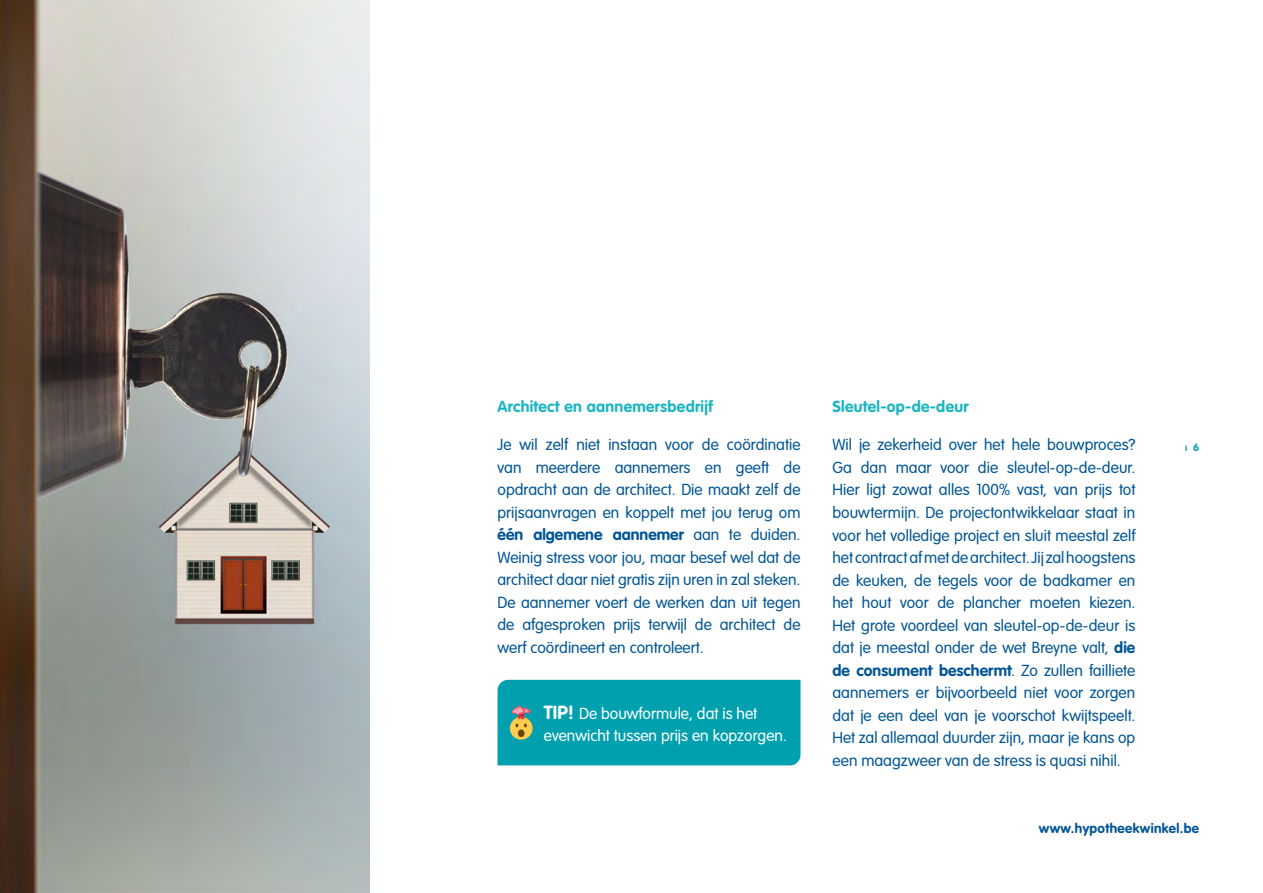
<style>
.page{position:relative;width:1263px;height:893px;background:#fff}
.page>*{position:absolute;margin:0;border:0;box-sizing:border-box;transform-origin:0 0}
.t1{font:300 15.75px/22.5px "VAG Rounded Std";color:#005596;text-align:justify}
.t2{font:300 15.75px/22.5px "VAG Rounded Std";color:#fff}
.t3{font:700 15.75px "VAG Rounded Std";letter-spacing:.02em;color:#19b5c2}
.t4{font:700 13.5px "VAG Rounded Std";letter-spacing:.025em;color:#005596}
.t5{font:300 10.5px "VAG Rounded Std";color:#005596}
.s1{font-weight:700}
.s2{font-weight:700;font-size:18.75px}
.s3{font-weight:700;color:#00a0af}
</style>
<div class="page">
<div style="left:497px;top:680px;width:303px;height:85px;background:#00a0af"></div>
<div style="left:518px;top:729px;width:6px;height:8px;background:#664500;border-radius:50%"></div>
<img style="left:0;top:0;width:370px;height:893px">
<p class="t3" style="left:497px;top:397px;width:217px">Architect en aannemersbedrijf</p>
<p class="t1" style="left:497px;top:434px;width:304px">Je wil zelf niet instaan voor de coördinatie van meerdere aannemers en geeft de opdracht aan de architect. Die maakt zelf de prijsaanvragen en koppelt met jou terug om <span class="s1">één algemene aannemer</span> aan te duiden.<br>Weinig stress voor jou, maar besef wel dat de architect daar niet gratis zijn uren in zal steken.<br>De aannemer voert de werken dan uit tegen de afgesproken prijs terwijl de architect de werf coördineert en controleert.</p>
<p class="t2" style="left:544px;top:702px;width:245px"><span class="s2">TIP!</span> De bouwformule, dat is het evenwicht tussen prijs en kopzorgen.</p>
<p class="t3" style="left:832px;top:397px;width:138px">Sleutel-op-de-deur</p>
<p class="t1" style="left:832px;top:434px;width:304px">Wil je zekerheid over het hele bouwproces?<br>Ga dan maar voor die sleutel-op-de-deur.<br>Hier ligt zowat alles 100% vast, van prijs tot bouwtermijn. De projectontwikkelaar staat in voor het volledige project en sluit meestal zelf het contract af met de architect. Jij zal hoogstens de keuken, de tegels voor de badkamer en het hout voor de plancher moeten kiezen.<br>Het grote voordeel van sleutel-op-de-deur is dat je meestal onder de wet Breyne valt, <span class="s1">die de consument beschermt</span>. Zo zullen failliete aannemers er bijvoorbeeld niet voor zorgen dat je een deel van je voorschot kwijtspeelt.<br>Het zal allemaal duurder zijn, maar je kans op een maagzweer van de stress is quasi nihil.</p>
<p class="t5" style="left:1185px;top:441px;width:16px">ı <span class="s3">6</span></p>
<p class="t4" style="left:1039px;top:821px;width:162px">www.hypotheekwinkel.be</p>
</div>
